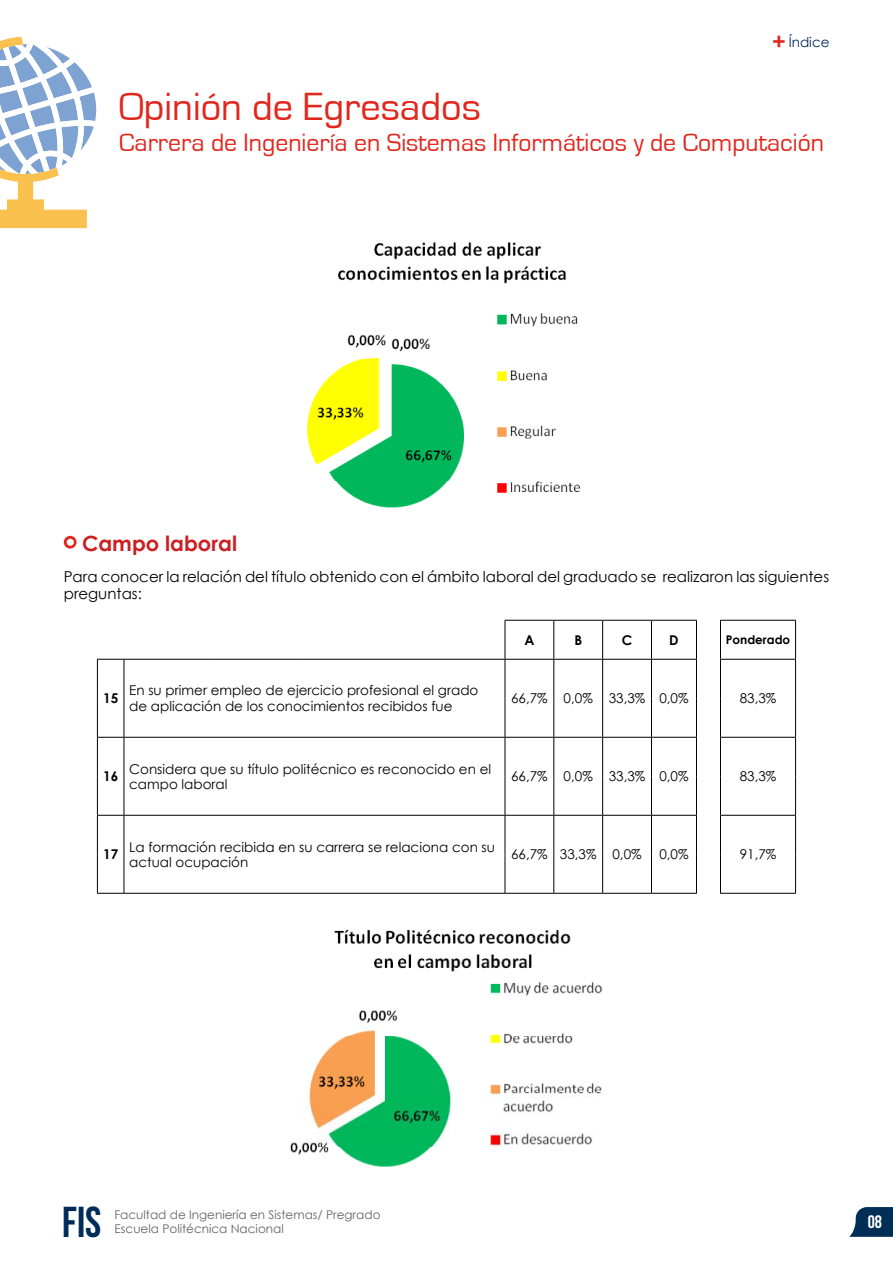
<style>
.page{position:relative;width:893px;height:1263px;background:#fff}
.page>*{position:absolute;margin:0;border:0;box-sizing:border-box;transform-origin:0 0}
.t1{font:43.2px "Bebas Neue";color:#002c5a}
.t2{font:40.5px "Eurostile";color:#e1261c}
.t3{font:33px "Bebas Neue";color:#e1261c}
.t4{font:25.8px "Eurostile";color:#e1261c}
.t5{font:700 21px "Century Gothic";color:#cb1f22}
.t6{font:18px "Bebas Neue";color:#fff}
.t7{font:15px/16.5px "Century Gothic";color:#000}
.t8{font:13.5px/14.9px "Century Gothic";color:#000}
.t9{font:700 13.5px "Century Gothic";color:#000}
.t10{font:13.5px "Century Gothic";color:#00265b}
.t11{font:12px/14.4px "Century Gothic";color:#636363}
.t12{font:700 12px "Century Gothic";color:#000}
</style>
<div class="page">
<svg style="left:849px;top:1207px;width:44px;height:30px"></svg>
<svg style="left:0;top:37px;width:97px;height:191px"></svg>
<svg style="left:64px;top:536px;width:13px;height:13px"></svg>
<img style="left:307px;top:242px;width:274px;height:266px">
<hr style="left:505px;top:621px;width:1px;height:38px;background:#000">
<hr style="left:553px;top:621px;width:1px;height:38px;background:#000">
<hr style="left:602px;top:621px;width:1px;height:38px;background:#000">
<hr style="left:505px;top:620px;width:49px;height:1px;background:#000">
<hr style="left:554px;top:620px;width:49px;height:1px;background:#000">
<hr style="left:603px;top:620px;width:48px;height:1px;background:#000">
<hr style="left:505px;top:659px;width:49px;height:1px;background:#000">
<hr style="left:554px;top:659px;width:49px;height:1px;background:#000">
<hr style="left:603px;top:659px;width:48px;height:1px;background:#000">
<hr style="left:720px;top:621px;width:1px;height:38px;background:#000">
<hr style="left:720px;top:620px;width:76px;height:1px;background:#000">
<hr style="left:795px;top:621px;width:1px;height:38px;background:#000">
<hr style="left:720px;top:659px;width:76px;height:1px;background:#000">
<hr style="left:97px;top:660px;width:1px;height:38px;background:#000">
<hr style="left:97px;top:698px;width:1px;height:39px;background:#000">
<hr style="left:124px;top:660px;width:1px;height:38px;background:#000">
<hr style="left:124px;top:698px;width:1px;height:39px;background:#000">
<svg style="left:97px;top:659px;width:27px;height:1px"></svg>
<hr style="left:124px;top:659px;width:90px;height:1px;background:#000">
<hr style="left:214px;top:659px;width:90px;height:1px;background:#000">
<hr style="left:304px;top:659px;width:90px;height:1px;background:#000">
<hr style="left:394px;top:659px;width:111px;height:1px;background:#000">
<hr style="left:505px;top:660px;width:1px;height:38px;background:#000">
<hr style="left:505px;top:698px;width:1px;height:39px;background:#000">
<hr style="left:553px;top:660px;width:1px;height:38px;background:#000">
<hr style="left:602px;top:660px;width:1px;height:38px;background:#000">
<hr style="left:553px;top:698px;width:1px;height:39px;background:#000">
<hr style="left:602px;top:698px;width:1px;height:39px;background:#000">
<hr style="left:720px;top:660px;width:1px;height:38px;background:#000">
<hr style="left:795px;top:660px;width:1px;height:38px;background:#000">
<hr style="left:795px;top:698px;width:1px;height:39px;background:#000">
<svg style="left:97px;top:737px;width:27px;height:1px"></svg>
<hr style="left:505px;top:737px;width:49px;height:1px;background:#000">
<hr style="left:554px;top:737px;width:49px;height:1px;background:#000">
<hr style="left:603px;top:737px;width:48px;height:1px;background:#000">
<hr style="left:720px;top:698px;width:1px;height:39px;background:#000">
<hr style="left:720px;top:737px;width:76px;height:1px;background:#000">
<hr style="left:97px;top:738px;width:1px;height:38px;background:#000">
<hr style="left:97px;top:776px;width:1px;height:39px;background:#000">
<hr style="left:124px;top:738px;width:1px;height:38px;background:#000">
<hr style="left:124px;top:776px;width:1px;height:39px;background:#000">
<hr style="left:124px;top:737px;width:90px;height:1px;background:#000">
<hr style="left:214px;top:737px;width:90px;height:1px;background:#000">
<hr style="left:304px;top:737px;width:90px;height:1px;background:#000">
<hr style="left:394px;top:737px;width:111px;height:1px;background:#000">
<hr style="left:505px;top:738px;width:1px;height:38px;background:#000">
<hr style="left:505px;top:776px;width:1px;height:39px;background:#000">
<hr style="left:553px;top:738px;width:1px;height:38px;background:#000">
<hr style="left:602px;top:738px;width:1px;height:38px;background:#000">
<hr style="left:553px;top:776px;width:1px;height:39px;background:#000">
<hr style="left:602px;top:776px;width:1px;height:39px;background:#000">
<hr style="left:720px;top:738px;width:1px;height:38px;background:#000">
<hr style="left:795px;top:738px;width:1px;height:38px;background:#000">
<hr style="left:795px;top:776px;width:1px;height:39px;background:#000">
<svg style="left:97px;top:815px;width:27px;height:1px"></svg>
<hr style="left:505px;top:815px;width:49px;height:1px;background:#000">
<hr style="left:554px;top:815px;width:49px;height:1px;background:#000">
<hr style="left:603px;top:815px;width:48px;height:1px;background:#000">
<hr style="left:720px;top:776px;width:1px;height:39px;background:#000">
<hr style="left:720px;top:815px;width:76px;height:1px;background:#000">
<hr style="left:97px;top:816px;width:1px;height:38px;background:#000">
<hr style="left:97px;top:854px;width:1px;height:39px;background:#000">
<hr style="left:124px;top:816px;width:1px;height:38px;background:#000">
<hr style="left:124px;top:854px;width:1px;height:39px;background:#000">
<hr style="left:124px;top:815px;width:90px;height:1px;background:#000">
<hr style="left:214px;top:815px;width:90px;height:1px;background:#000">
<hr style="left:304px;top:815px;width:90px;height:1px;background:#000">
<hr style="left:394px;top:815px;width:111px;height:1px;background:#000">
<hr style="left:505px;top:816px;width:1px;height:38px;background:#000">
<hr style="left:505px;top:854px;width:1px;height:39px;background:#000">
<hr style="left:553px;top:816px;width:1px;height:38px;background:#000">
<hr style="left:602px;top:816px;width:1px;height:38px;background:#000">
<hr style="left:553px;top:854px;width:1px;height:39px;background:#000">
<hr style="left:602px;top:854px;width:1px;height:39px;background:#000">
<hr style="left:720px;top:816px;width:1px;height:38px;background:#000">
<hr style="left:795px;top:816px;width:1px;height:38px;background:#000">
<hr style="left:795px;top:854px;width:1px;height:39px;background:#000">
<svg style="left:97px;top:893px;width:27px;height:1px"></svg>
<hr style="left:124px;top:893px;width:90px;height:1px;background:#000">
<hr style="left:214px;top:893px;width:90px;height:1px;background:#000">
<hr style="left:304px;top:893px;width:90px;height:1px;background:#000">
<hr style="left:394px;top:893px;width:111px;height:1px;background:#000">
<hr style="left:505px;top:893px;width:49px;height:1px;background:#000">
<hr style="left:554px;top:893px;width:49px;height:1px;background:#000">
<hr style="left:603px;top:893px;width:48px;height:1px;background:#000">
<hr style="left:720px;top:893px;width:76px;height:1px;background:#000">
<hr style="left:720px;top:854px;width:1px;height:39px;background:#000">
<hr style="left:651px;top:620px;width:46px;height:1px;background:#000">
<hr style="left:651px;top:621px;width:1px;height:38px;background:#000">
<hr style="left:696px;top:621px;width:1px;height:38px;background:#000">
<hr style="left:651px;top:659px;width:46px;height:1px;background:#000">
<hr style="left:651px;top:660px;width:1px;height:38px;background:#000">
<hr style="left:696px;top:660px;width:1px;height:38px;background:#000">
<hr style="left:651px;top:698px;width:1px;height:39px;background:#000">
<hr style="left:696px;top:698px;width:1px;height:39px;background:#000">
<hr style="left:651px;top:737px;width:46px;height:1px;background:#000">
<hr style="left:651px;top:738px;width:1px;height:38px;background:#000">
<hr style="left:696px;top:738px;width:1px;height:38px;background:#000">
<hr style="left:651px;top:776px;width:1px;height:39px;background:#000">
<hr style="left:696px;top:776px;width:1px;height:39px;background:#000">
<hr style="left:651px;top:815px;width:46px;height:1px;background:#000">
<hr style="left:651px;top:816px;width:1px;height:38px;background:#000">
<hr style="left:696px;top:816px;width:1px;height:38px;background:#000">
<hr style="left:651px;top:854px;width:1px;height:39px;background:#000">
<hr style="left:696px;top:854px;width:1px;height:39px;background:#000">
<hr style="left:651px;top:893px;width:46px;height:1px;background:#000">
<img style="left:290px;top:929px;width:313px;height:238px">
<h3 class="t3" style="left:772px;top:23px;width:15px">+</h3>
<p class="t10" style="left:789px;top:34px;width:42px">Índice</p>
<h2 class="t2" style="left:119px;top:85px;width:363px">Opinión de Egresados</h2>
<h3 class="t4" style="left:119px;top:128px;width:706px">Carrera de Ingeniería en Sistemas Informáticos y de Computación</h3>
<h3 class="t5" style="left:82px;top:530px;width:156px">Campo laboral</h3>
<p class="t7" style="left:64px;top:568px;width:767px">Para conocer la relación del título obtenido con el ámbito laboral del graduado se realizaron las siguientes preguntas:</p>
<p class="t9" style="left:524px;top:631px;width:11px">A</p>
<p class="t9" style="left:574px;top:631px;width:9px">B</p>
<p class="t9" style="left:622px;top:631px;width:12px">C</p>
<p class="t9" style="left:669px;top:631px;width:11px">D</p>
<p class="t12" style="left:726px;top:632px;width:66px">Ponderado</p>
<p class="t9" style="left:103px;top:690px;width:17px">15</p>
<p class="t8" style="left:129px;top:682px;width:351px;line-height:16.2px">En su primer empleo de ejercicio profesional el grado de aplicación de los conocimientos recibidos fue</p>
<p class="t8" style="left:511px;top:691px;width:179px">66,7% 0,0% 33,3% 0,0%</p>
<p class="t8" style="left:740px;top:691px;width:38px">83,3%</p>
<p class="t9" style="left:103px;top:768px;width:17px">16</p>
<p class="t8" style="left:129px;top:761px;width:363px">Considera que su título politécnico es reconocido en el campo laboral</p>
<p class="t8" style="left:511px;top:769px;width:179px">66,7% 0,0% 33,3% 0,0%</p>
<p class="t8" style="left:740px;top:769px;width:38px">83,3%</p>
<p class="t9" style="left:103px;top:846px;width:17px">17</p>
<p class="t8" style="left:129px;top:839px;width:367px">La formación recibida en su carrera se relaciona con su actual ocupación</p>
<p class="t8" style="left:511px;top:847px;width:132px">66,7% 33,3% 0,0%</p>
<p class="t8" style="left:659px;top:847px;width:31px">0,0%</p>
<p class="t8" style="left:740px;top:847px;width:38px">91,7%</p>
<h1 class="t1" style="left:62px;top:1199px;width:41px">FiS</h1>
<p class="t11" style="left:114px;top:1207px;width:268px">Facultad de Ingeniería en Sistemas/ Pregrado<br>Escuela Politécnica Nacional</p>
<h3 class="t6" style="left:868px;top:1212px;width:16px">08</h3>
</div>
